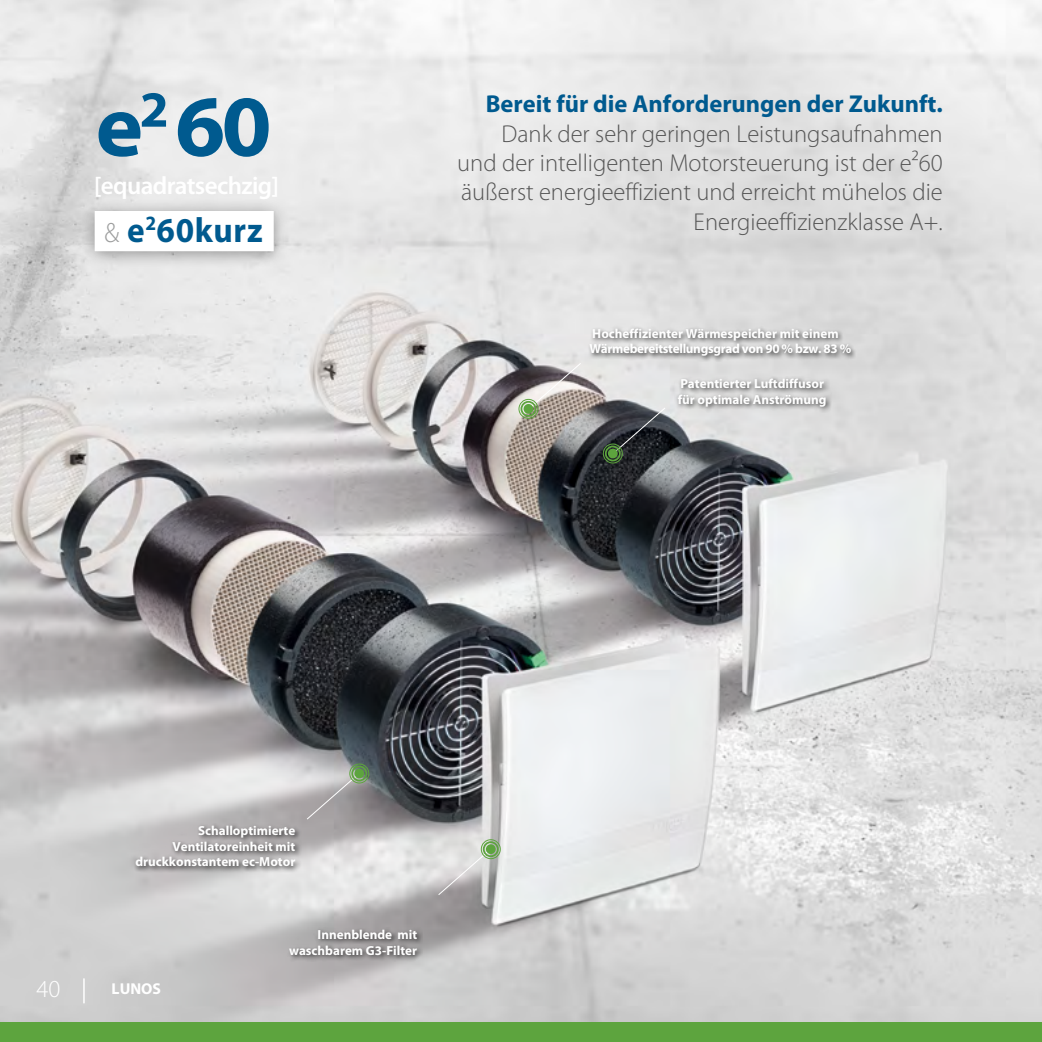
<style>
.page{position:relative;width:1042px;height:1042px;background:#fff}
.page>*{position:absolute;margin:0;border:0;box-sizing:border-box;transform-origin:0 0}
.Einf__Abs{font:700 87.5px "Myriad Pro";color:#005a8f}
.Einf__Abs-2{font:700 35px "Myriad Pro";letter-spacing:.02em;color:#005a8f;scale:.95 1}
.Einf__Abs-3{font:600 25.03px "Myriad Pro";letter-spacing:-.025em;color:#fff}
.Absatnd24erSchrift{font:300 24.5px/29.4px "Myriad Pro";color:#565656;text-align:right}
.Absatnd24erSchrift-2{font:700 24.5px "Myriad Pro";color:#005a8f}
.t1{font:300 24.5px "Myriad Pro";color:#fff}
.t2{font:700 15.75px "Myriad Pro";color:#fff}
.Absatnd24erSchrift-3{font:700 13.12px/15.8px "Myriad Pro";color:#fff}
.s1{font-weight:300;font-size:28px;color:#9c9d9d}
</style>
<div class="page">
<img style="left:0;top:0;width:1042px;height:1022px">
<div style="left:79px;top:197px;width:211px;height:72px;background:#000;opacity:.38"></div>
<div style="left:95px;top:211px;width:179px;height:40px;background:#fff"></div>
<div style="left:0;top:1022px;width:1042px;height:20px;background:#5da43e"></div>
<div style="left:287px;top:927px;width:136px;height:34px;background:#000;opacity:.6"></div>
<div style="left:674px;top:376px;width:158px;height:37px;background:#000;opacity:.6"></div>
<div style="left:588px;top:325px;width:269px;height:37px;background:#000;opacity:.6"></div>
<svg style="left:527px;top:362px;width:55px;height:48px;background:#a9a19f"></svg>
<svg style="left:612px;top:407px;width:54px;height:48px;background:#373a40"></svg>
<svg style="left:306px;top:772px;width:54px;height:48px;background:#b1afaf"></svg>
<svg style="left:437px;top:848px;width:55px;height:48px;background:#cac8c8"></svg>
<div style="left:518px;top:399px;width:20px;height:20px;border:1px solid #5da43e;border-radius:50%"></div>
<div style="left:520px;top:401px;width:16px;height:16px;border:2px solid #5da43e;border-radius:50%"></div>
<div style="left:523px;top:404px;width:10px;height:10px;background:#5da43e;border-radius:50%"></div>
<div style="left:603px;top:443px;width:20px;height:20px;border:1px solid #5da43e;border-radius:50%"></div>
<div style="left:605px;top:446px;width:16px;height:15px;border:2px solid #5da43e;border-radius:50%"></div>
<div style="left:608px;top:449px;width:10px;height:9px;background:#5da43e;border-radius:50%"></div>
<div style="left:349px;top:763px;width:20px;height:20px;border:1px solid #5da43e;border-radius:50%"></div>
<div style="left:351px;top:765px;width:16px;height:16px;border:2px solid #5da43e;border-radius:50%"></div>
<div style="left:354px;top:768px;width:10px;height:10px;background:#5da43e;border-radius:50%"></div>
<div style="left:481px;top:839px;width:20px;height:20px;border:1px solid #5da43e;border-radius:50%"></div>
<div style="left:483px;top:841px;width:16px;height:16px;border:2px solid #5da43e;border-radius:50%"></div>
<div style="left:486px;top:844px;width:10px;height:10px;background:#5da43e;border-radius:50%"></div>
<div style="left:133px;top:823px;width:168px;height:49px;background:#000;opacity:.6"></div>
<svg style="left:84px;top:978px;width:1px;height:25px"></svg>
<p class="Einf__Abs" style="left:96px;top:77px;width:177px">e<sup>2</sup> 60</p>
<p class="Einf__Abs-3" style="left:94px;top:172px;width:187px">[equadratsechzig]</p>
<p class="Einf__Abs-2" style="left:104px;top:210px;width:168px"><span class="s1">&amp;</span> e<sup>2</sup>60kurz</p>
<p class="Absatnd24erSchrift-2" style="left:486px;top:90px;width:458px">Bereit für die Anforderungen der Zukunft.</p>
<p class="Absatnd24erSchrift" style="left:457px;top:119px;width:487px">Dank der sehr geringen Leistungsaufnahmen und der intelligenten Motorsteuerung ist der e²60 äußerst energieeffizient und erreicht mühelos die Energieeffizienzklasse A+.</p>
<p class="Absatnd24erSchrift-3" style="left:589px;top:325px;width:263px">Hocheffizienter Wärmespeicher mit einem<br>Wärmebereitstellungsgrad von 90 % bzw. 83 %</p>
<p class="Absatnd24erSchrift-3" style="left:680px;top:376px;width:145px">Patentierter Luftdiffusor</p>
<p class="Absatnd24erSchrift-3" style="left:678px;top:392px;width:150px">für optimale Anströmung</p>
<p class="Absatnd24erSchrift-3" style="left:198px;top:823px;width:99px">Schalloptimierte</p>
<p class="Absatnd24erSchrift-3" style="left:172px;top:838px;width:124px">Ventilatoreinheit mit</p>
<p class="Absatnd24erSchrift-3" style="left:135px;top:854px;width:161px">druckkonstantem ec-Motor</p>
<h3 class="t1" style="left:37px;top:975px;width:25px">40</h3>
<p class="t2" style="left:112px;top:980px;width:51px">LUNOS</p>
<p class="Absatnd24erSchrift-3" style="left:318px;top:927px;width:101px">Innenblende mit</p>
<p class="Absatnd24erSchrift-3" style="left:289px;top:943px;width:130px">waschbarem G3-Filter</p>
</div>
